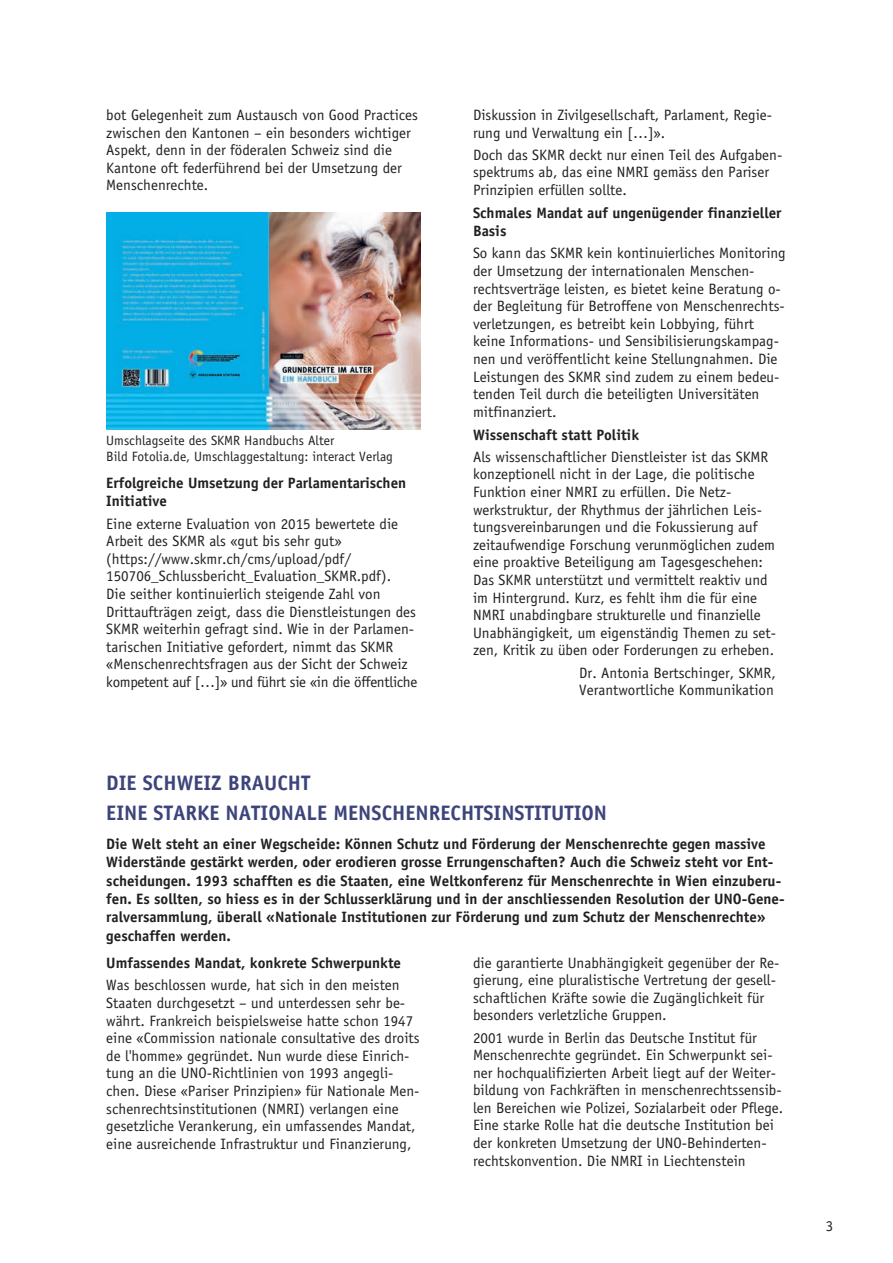
<style>
.page{position:relative;width:893px;height:1263px;background:#fff}
.page>*{position:absolute;margin:0;border:0;box-sizing:border-box;transform-origin:0 0}
.t1{font:700 21px/30.3px "Officina Sans Std";color:#3d447b}
.t2{font:15px/17.5px "Officina Sans Std";color:#231f20}
.t3{font:700 15px/18.5px "Officina Sans Std";color:#231f20}
.t4{font:13.5px/15.9px "Officina Sans Std";color:#231f20}
</style>
<div class="page">
<img style="left:106px;top:213px;width:315px;height:216px">
<p class="t2" style="left:106px;top:106px;width:313px">bot Gelegenheit zum Austausch von Good Practices zwischen den Kantonen – ein besonders wichtiger Aspekt, denn in der föderalen Schweiz sind die Kantone oft federführend bei der Umsetzung der Menschenrechte.</p>
<p class="t4" style="left:106px;top:433px;width:288px">Umschlagseite des SKMR Handbuchs Alter<br>Bild Fotolia.de, Umschlaggestaltung: interact Verlag</p>
<p class="t3" style="left:106px;top:473px;width:301px">Erfolgreiche Umsetzung der Parlamentarischen<br>Initiative</p>
<p class="t2" style="left:106px;top:515px;width:313px">Eine externe Evaluation von 2015 bewertete die Arbeit des SKMR als «gut bis sehr gut» (https://www.skmr.ch/cms/upload/pdf/ 150706_Schlussbericht_Evaluation_SKMR.pdf).<br>Die seither kontinuierlich steigende Zahl von Drittaufträgen zeigt, dass die Dienstleistungen des SKMR weiterhin gefragt sind. Wie in der Parlamen&shy;tarischen Initiative gefordert, nimmt das SKMR «Menschenrechtsfragen aus der Sicht der Schweiz kompetent auf […]» und führt sie «in die öffentliche</p>
<p class="t2" style="left:473px;top:106px;width:301px">Diskussion in Zivilgesellschaft, Parlament, Regie&shy;rung und Verwaltung ein […]».</p>
<p class="t2" style="left:473px;top:146px;width:311px">Doch das SKMR deckt nur einen Teil des Aufgaben&shy;spektrums ab, das eine NMRI gemäss den Pariser<br>Prinzipien erfüllen sollte.</p>
<p class="t3" style="left:473px;top:203px;width:310px">Schmales Mandat auf ungenügender finanzieller<br>Basis</p>
<p class="t2" style="left:473px;top:245px;width:314px">So kann das SKMR kein kontinuierliches Monitoring der Umsetzung der internationalen Menschen&shy;rechtsverträge leisten, es bietet keine Beratung o&shy;der Begleitung für Betroffene von Menschenrechts&shy;verletzungen, es betreibt kein Lobbying, führt keine Informations- und Sensibilisierungskampag&shy;nen und veröffentlicht keine Stellungnahmen. Die Leistungen des SKMR sind zudem zu einem bedeu&shy;tenden Teil durch die beteiligten Universitäten mitfinanziert.</p>
<p class="t3" style="left:473px;top:425px;width:168px">Wissenschaft statt Politik</p>
<p class="t2" style="left:473px;top:448px;width:305px">Als wissenschaftlicher Dienstleister ist das SKMR konzeptionell nicht in der Lage, die politische Funktion einer NMRI zu erfüllen. Die Netz&shy;werkstruktur, der Rhythmus der jährlichen Leis&shy;tungsvereinbarungen und die Fokussierung auf zeitaufwendige Forschung verunmöglichen zudem eine proaktive Beteiligung am Tagesgeschehen:<br>Das SKMR unterstützt und vermittelt reaktiv und im Hintergrund. Kurz, es fehlt ihm die für eine NMRI unabdingbare strukturelle und finanzielle Unabhängigkeit, um eigenständig Themen zu set&shy;zen, Kritik zu üben oder Forderungen zu erheben.</p>
<p class="t2" style="left:579px;top:664px;width:198px">Dr. Antonia Bertschinger, SKMR,<br>Verantwortliche Kommunikation</p>
<h1 class="t1" style="left:106px;top:767px;width:502px">DIE SCHWEIZ BRAUCHT<br>EINE STARKE NATIONALE MENSCHENRECHTSINSTITUTION</h1>
<p class="t3" style="left:106px;top:834px;width:680px">Die Welt steht an einer Wegscheide: Können Schutz und Förderung der Menschenrechte gegen massive Widerstände gestärkt werden, oder erodieren grosse Errungenschaften? Auch die Schweiz steht vor Ent&shy;scheidungen. 1993 schafften es die Staaten, eine Weltkonferenz für Menschenrechte in Wien einzuberu&shy;fen. Es sollten, so hiess es in der Schlusserklärung und in der anschliessenden Resolution der UNO-Gene&shy;ralversammlung, überall «Nationale Institutionen zur Förderung und zum Schutz der Menschenrechte» geschaffen werden.</p>
<p class="t3" style="left:106px;top:954px;width:296px">Umfassendes Mandat, konkrete Schwerpunkte</p>
<p class="t2" style="left:106px;top:976px;width:315px">Was beschlossen wurde, hat sich in den meisten Staaten durchgesetzt – und unterdessen sehr be&shy;währt. Frankreich beispielsweise hatte schon 1947 eine «Commission nationale consultative des droits de l'homme» gegründet. Nun wurde diese Einrich&shy;tung an die UNO-Richtlinien von 1993 angegli&shy;chen. Diese «Pariser Prinzipien» für Nationale Men&shy;schenrechtsinstitutionen (NMRI) verlangen eine gesetzliche Verankerung, ein umfassendes Mandat, eine ausreichende Infrastruktur und Finanzierung,</p>
<p class="t2" style="left:473px;top:954px;width:308px">die garantierte Unabhängigkeit gegenüber der Re&shy;gierung, eine pluralistische Vertretung der gesell&shy;schaftlichen Kräfte sowie die Zugänglichkeit für besonders verletzliche Gruppen.</p>
<p class="t2" style="left:473px;top:1029px;width:312px">2001 wurde in Berlin das Deutsche Institut für Menschenrechte gegründet. Ein Schwerpunkt sei&shy;ner hochqualifizierten Arbeit liegt auf der Weiter&shy;bildung von Fachkräften in menschenrechtssensib&shy;len Bereichen wie Polizei, Sozialarbeit oder Pflege.<br>Eine starke Rolle hat die deutsche Institution bei der konkreten Umsetzung der UNO-Behinderten&shy;rechtskonvention. Die NMRI in Liechtenstein</p>
<p class="t2" style="left:826px;top:1217px;width:9px">3</p>
</div>
